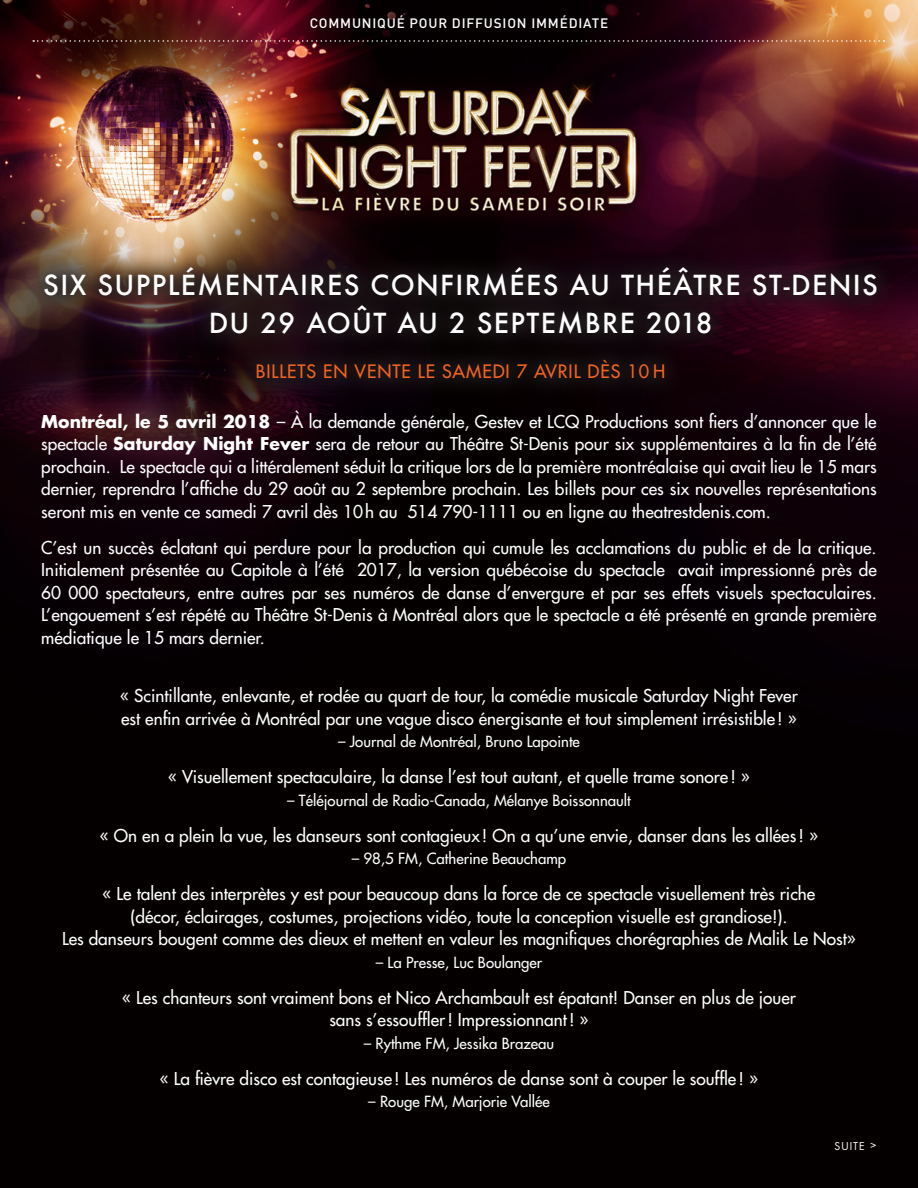
<style>
.page{position:relative;width:918px;height:1188px;background:#fff}
.page>*{position:absolute;margin:0;border:0;box-sizing:border-box;transform-origin:0 0}
.t1{font:500 27px "Futura";letter-spacing:.05em;color:#fff}
.t2{font:18px "Futura";letter-spacing:.05em;color:#f36421}
.t3{font:17.25px/22.5px "Futura";color:#fff;text-align:justify}
.t4{font:15px "Futura";color:#fff}
.t5{font:500 13.5px "DINOT";letter-spacing:.06em;color:#fff}
.t6{font:10.5px "Futura";letter-spacing:.1em;color:#fff}
.s1{font-weight:700}
</style>
<div class="page">
<img style="left:0;top:0;width:918px;height:1188px">
<img style="left:33px;top:40px;width:852px;height:2px">
<svg style="left:24px;top:247px;width:874px;height:152px;background:#231015"></svg>
<p class="t5" style="left:310px;top:14px;width:300px">COMMUNIQUÉ POUR DIFFUSION IMMÉDIATE</p>
<p class="t1" style="left:43px;top:267px;width:836px">SIX SUPPLÉMENTAIRES CONFIRMÉES AU THÉÂTRE ST-DENIS</p>
<p class="t1" style="left:209px;top:304px;width:505px">DU 29 AOÛT AU 2 SEPTEMBRE 2018</p>
<p class="t2" style="left:256px;top:360px;width:411px">BILLETS EN VENTE LE SAMEDI 7 AVRIL DÈS 10 H</p>
<p class="t3" style="left:41px;top:410px;width:837px"><span class="s1">Montréal, le 5 avril 2018</span> – À la demande générale, Gestev et LCQ Productions sont fiers d’annoncer que le spectacle <span class="s1">Saturday Night Fever</span> sera de retour au Théâtre St-Denis pour six supplémentaires à la fin de l’été prochain. Le spectacle qui a littéralement séduit la critique lors de la première montréalaise qui avait lieu le 15 mars dernier, reprendra l’affiche du 29 août au 2 septembre prochain. Les billets pour ces six nouvelles représentations seront mis en vente ce samedi 7 avril dès 10h au 514 790-1111 ou en ligne au theatrestdenis.com.</p>
<p class="t3" style="left:41px;top:536px;width:837px">C’est un succès éclatant qui perdure pour la production qui cumule les acclamations du public et de la critique.<br>Initialement présentée au Capitole à l’été 2017, la version québécoise du spectacle avait impressionné près de 60 000 spectateurs, entre autres par ses numéros de danse d’envergure et par ses effets visuels spectaculaires.<br>L’engouement s’est répété au Théâtre St-Denis à Montréal alors que le spectacle a été présenté en grande première médiatique le 15 mars dernier.</p>
<p class="t3" style="left:120px;top:684px;width:679px">« Scintillante, enlevante, et rodée au quart de tour, la comédie musicale Saturday Night Fever est enfin arrivée à Montréal par une vague disco énergisante et tout simplement irrésistible ! »</p>
<p class="t4" style="left:338px;top:732px;width:243px">– Journal de Montréal, Bruno Lapointe</p>
<p class="t3" style="left:168px;top:765px;width:583px">« Visuellement spectaculaire, la danse l’est tout autant, et quelle trame sonore ! »</p>
<p class="t4" style="left:287px;top:790px;width:345px">– Téléjournal de Radio-Canada, Mélanye Boissonnault</p>
<p class="t3" style="left:100px;top:824px;width:720px">« On en a plein la vue, les danseurs sont contagieux ! On a qu’une envie, danser dans les allées! »</p>
<p class="t4" style="left:352px;top:849px;width:216px">– 98,5 FM, Catherine Beauchamp</p>
<p class="t3" style="left:62px;top:882px;width:795px;text-align:center">« Le talent des interprètes y est pour beaucoup dans la force de ce spectacle visuellement très riche<br>(décor, éclairages, costumes, projections vidéo, toute la conception visuelle est grandiose!).<br>Les danseurs bougent comme des dieux et mettent en valeur les magnifiques chorégraphies de Malik Le Nost»</p>
<p class="t4" style="left:376px;top:952px;width:168px">– La Presse, Luc Boulanger</p>
<p class="t3" style="left:122px;top:986px;width:675px;text-align:center">« Les chanteurs sont vraiment bons et Nico Archambault est épatant! Danser en plus de jouer sans s’essouffler! Impressionnant! »</p>
<p class="t4" style="left:364px;top:1033px;width:192px">– Rythme FM, Jessika Brazeau</p>
<p class="t3" style="left:160px;top:1067px;width:600px">« La fièvre disco est contagieuse ! Les numéros de danse sont à couper le souffle ! »</p>
<p class="t4" style="left:368px;top:1092px;width:183px">– Rouge FM, Marjorie Vallée</p>
<p class="t6" style="left:835px;top:1139px;width:44px">SUITE &gt;</p>
</div>
